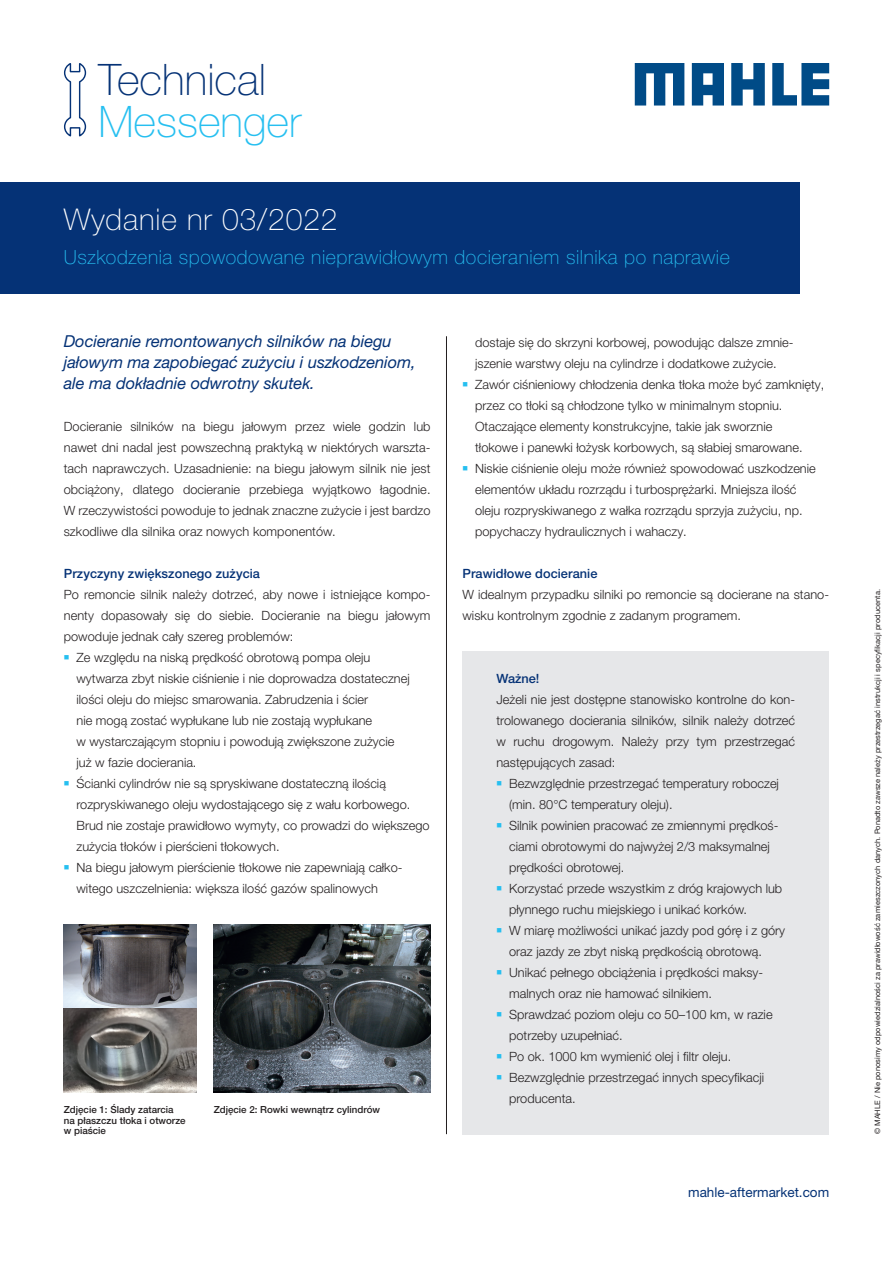
<style>
.page{position:relative;width:893px;height:1263px;background:#fff}
.page>*{position:absolute;margin:0;border:0;box-sizing:border-box;transform-origin:0 0}
.t1{font:100 43.5px "Helvetica Neue LT Pro";color:#053276}
.t2{font:100 43.5px "Helvetica Neue LT Pro";color:#26bff0}
.t3{font:100 30px "Helvetica Neue LT Pro";letter-spacing:.03em;color:#fff}
.t4{font:100 19.5px "Helvetica Neue LT Pro";letter-spacing:.03em;color:#26bff0}
.t5{font:italic 16.5px/21px "Helvetica Neue LT Pro";letter-spacing:-.005em;color:#053276}
.t6{font:13.5px "Helvetica Neue LT Pro";color:#053276}
.t7{font:300 12.75px/21px "Helvetica Neue LT Pro";color:#231f20}
.t8{font:500 12.75px "Helvetica Neue LT Pro";letter-spacing:.005em;color:#053276}
.t9{font:500 9.75px/10.5px "Helvetica Neue LT Pro";color:#231f20}
.t10{font:7.5px "Helvetica Neue LTW1 G";letter-spacing:.005em;color:#231f20}
.s1{color:#26bff0}
</style>
<div class="page">
<svg style="left:64px;top:63px;width:23px;height:74px"></svg>
<hr style="left:446px;top:336px;width:1px;height:798px;background:#231f20">
<div style="left:0;top:183px;width:799px;height:111px;background:#053276"></div>
<img style="left:64px;top:924px;width:133px;height:84px">
<svg style="left:64px;top:1008px;width:133px;height:84px"></svg>
<img style="left:214px;top:924px;width:217px;height:168px">
<div style="left:462px;top:651px;width:367px;height:483px;background:#e6e7e9"></div>
<svg style="left:635px;top:63px;width:49px;height:43px"></svg>
<svg style="left:731px;top:63px;width:34px;height:43px"></svg>
<svg style="left:772px;top:63px;width:57px;height:43px"></svg>
<svg style="left:692px;top:63px;width:32px;height:43px"></svg>
<h1 class="t1" style="left:98px;top:53px;width:169px">Technical</h1>
<h1 class="t2" style="left:98px;top:95px;width:204px">Messenger</h1>
<h2 class="t3" style="left:64px;top:201px;width:275px">Wydanie nr 03/2022</h2>
<h3 class="t4" style="left:64px;top:245px;width:668px">Uszkodzenia spowodowane nieprawidłowym docieraniem silnika po naprawie</h3>
<p class="t5" style="left:64px;top:330px;width:354px">Docieranie remontowanych silników na biegu jałowym ma zapobiegać zużyciu i uszkodzeniom, ale ma dokładnie odwrotny skutek.</p>
<p class="t7" style="left:64px;top:415px;width:368px;text-align:justify">Docieranie silników na biegu jałowym przez wiele godzin lub nawet dni nadal jest powszechną praktyką w niektórych warszta&shy;tach naprawczych. Uzasadnienie: na biegu jałowym silnik nie jest obciążony, dlatego docieranie przebiega wyjątkowo łagodnie.<br>W rzeczywistości powoduje to jednak znaczne zużycie i jest bardzo szkodliwe dla silnika oraz nowych komponentów.</p>
<p class="t8" style="left:64px;top:565px;width:198px">Przyczyny zwiększonego zużycia</p>
<p class="t7" style="left:64px;top:583px;width:368px;text-align:justify">Po remoncie silnik należy dotrzeć, aby nowe i istniejące kompo&shy;nenty dopasowały się do siebie. Docieranie na biegu jałowym powoduje jednak cały szereg problemów:</p>
<p class="t7" style="left:77px;top:646px;width:335px;text-indent:-13px"><span class="s1">■</span> Ze względu na niską prędkość obrotową pompa oleju wytwarza zbyt niskie ciśnienie i nie doprowadza dostatecznej ilości oleju do miejsc smarowania. Zabrudzenia i ścier<br>nie mogą zostać wypłukane lub nie zostają wypłukane<br>w wystarczającym stopniu i powodują zwiększone zużycie już w fazie docierania.</p>
<p class="t7" style="left:77px;top:772px;width:355px;text-indent:-13px"><span class="s1">■</span> Ścianki cylindrów nie są spryskiwane dostateczną ilością rozpryskiwanego oleju wydostającego się z wału korbowego.<br>Brud nie zostaje prawidłowo wymyty, co prowadzi do większego zużycia tłoków i pierścieni tłokowych.</p>
<p class="t7" style="left:77px;top:856px;width:327px;text-indent:-13px"><span class="s1">■</span> Na biegu jałowym pierścienie tłokowe nie zapewniają całko&shy;witego uszczelnienia: większa ilość gazów spalinowych</p>
<p class="t9" style="left:64px;top:1104px;width:123px">Zdjęcie 1: Ślady zatarcia na płaszczu tłoka i otworze w piaście</p>
<p class="t9" style="left:214px;top:1104px;width:168px">Zdjęcie 2: Rowki wewnątrz cylindrów</p>
<p class="t7" style="left:475px;top:331px;width:320px">dostaje się do skrzyni korbowej, powodując dalsze zmnie&shy;jszenie warstwy oleju na cylindrze i dodatkowe zużycie.</p>
<p class="t7" style="left:475px;top:373px;width:351px;text-indent:-13px"><span class="s1">■</span> Zawór ciśnieniowy chłodzenia denka tłoka może być zamknięty, przez co tłoki są chłodzone tylko w minimalnym stopniu.<br>Otaczające elementy konstrukcyjne, takie jak sworznie<br>tłokowe i panewki łożysk korbowych, są słabiej smarowane.</p>
<p class="t7" style="left:475px;top:457px;width:342px;text-indent:-13px"><span class="s1">■</span> Niskie ciśnienie oleju może również spowodować uszkodzenie elementów układu rozrządu i turbosprężarki. Mniejsza ilość oleju rozpryskiwanego z wałka rozrządu sprzyja zużyciu, np. popychaczy hydraulicznych i wahaczy.</p>
<p class="t8" style="left:462px;top:565px;width:136px">Prawidłowe docieranie</p>
<p class="t7" style="left:462px;top:583px;width:368px">W idealnym przypadku silniki po remoncie są docierane na stano&shy;wisku kontrolnym zgodnie z zadanym programem.</p>
<p class="t8" style="left:496px;top:670px;width:44px">Ważne!</p>
<p class="t7" style="left:496px;top:688px;width:300px;text-align:justify">Jeżeli nie jest dostępne stanowisko kontrolne do kon&shy;trolowanego docierania silników, silnik należy dotrzeć w ruchu drogowym. Należy przy tym przestrzegać następujących zasad:</p>
<p class="t7" style="left:509px;top:772px;width:271px;text-indent:-13px"><span class="s1">■</span> Bezwzględnie przestrzegać temperatury roboczej (min. 80°C temperatury oleju).</p>
<p class="t7" style="left:509px;top:814px;width:271px;text-indent:-13px"><span class="s1">■</span> Silnik powinien pracować ze zmiennymi prędkoś&shy;ciami obrotowymi do najwyżej 2/3 maksymalnej prędkości obrotowej.</p>
<p class="t7" style="left:509px;top:877px;width:275px;text-indent:-13px"><span class="s1">■</span> Korzystać przede wszystkim z dróg krajowych lub płynnego ruchu miejskiego i unikać korków.</p>
<p class="t7" style="left:509px;top:919px;width:277px;text-indent:-13px"><span class="s1">■</span> W miarę możliwości unikać jazdy pod górę i z góry oraz jazdy ze zbyt niską prędkością obrotową.</p>
<p class="t7" style="left:509px;top:961px;width:255px;text-indent:-13px"><span class="s1">■</span> Unikać pełnego obciążenia i prędkości maksy&shy;malnych oraz nie hamować silnikiem.</p>
<p class="t7" style="left:509px;top:1003px;width:265px;text-indent:-13px"><span class="s1">■</span> Sprawdzać poziom oleju co 50–100 km, w razie potrzeby uzupełniać.</p>
<p class="t7" style="left:496px;top:1045px;width:236px"><span class="s1">■</span> Po ok. 1000 km wymienić olej i filtr oleju.</p>
<p class="t7" style="left:509px;top:1066px;width:256px;text-indent:-13px"><span class="s1">■</span> Bezwzględnie przestrzegać innych specyfikacji producenta.</p>
<p class="t6" style="left:688px;top:1184px;width:143px">mahle-aftermarket.com</p>
<p class="t10" style="left:873px;top:1134px;width:546px;rotate:-90deg">© MAHLE / Nie ponosimy odpowiedzialności za prawidłowość zamieszczonych danych. Ponadto zawsze należy przestrzegać instrukcji i specyfikacji producenta.</p>
</div>
